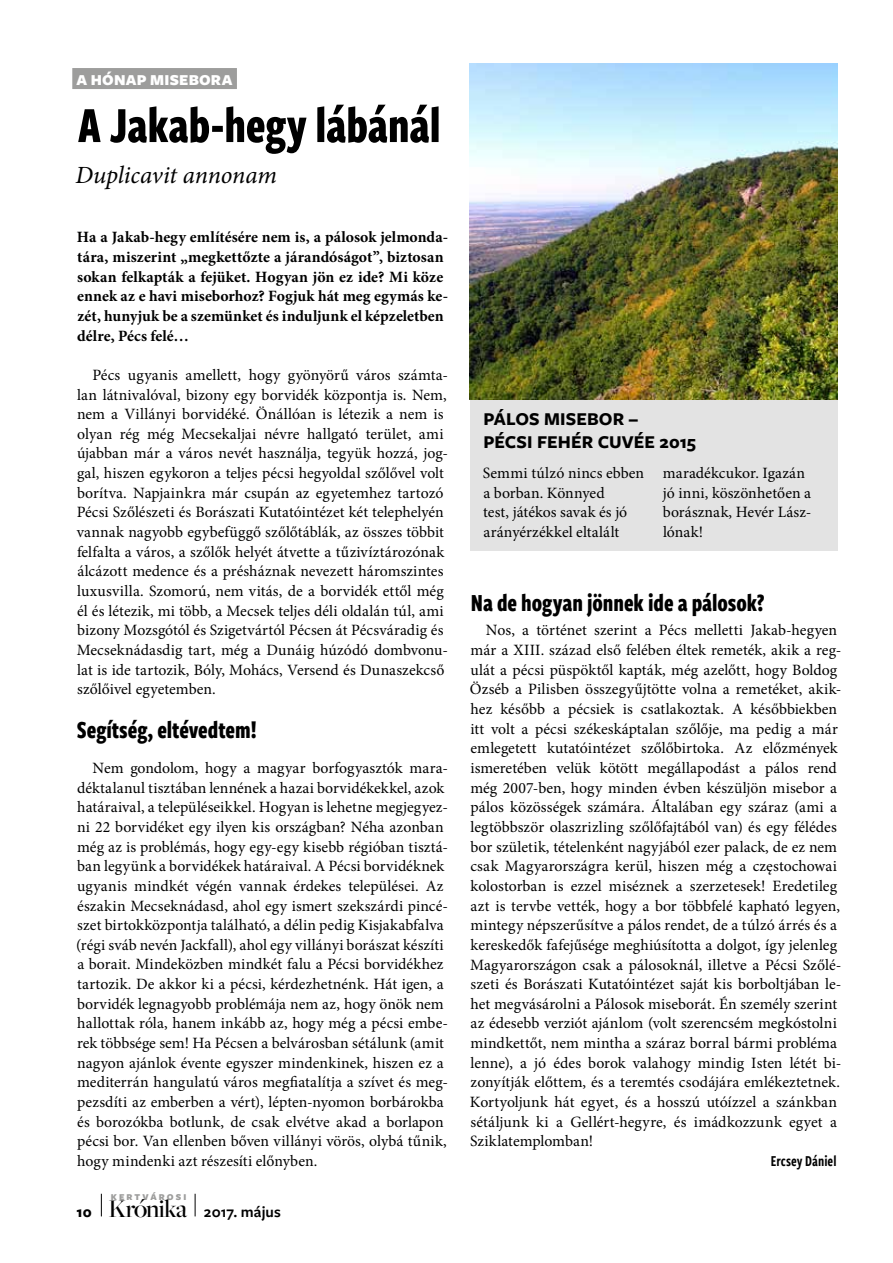
<style>
.page{position:relative;width:893px;height:1263px;background:#fff}
.page>*{position:absolute;margin:0;border:0;box-sizing:border-box;transform-origin:0 0}
.t1{font:700 52.5px "Freight Sans Cmp Pro";letter-spacing:-.005em;color:#000}
.t2{font:500 26.4px "Freight Big Pro";letter-spacing:-.03em;color:#000}
.t3{font:700 25.5px "Freight Sans Cmp Pro";color:#000}
.t4{font:italic 24.75px "Minion Pro";letter-spacing:-.005em;color:#000}
.t5{font:700 18.75px/22.5px "Freight Sans Pro";letter-spacing:.005em;color:#000}
.t6{font:15.75px/19.6px "Minion Pro";color:#000}
.t7{font:700 15.75px/19.6px "Minion Pro";letter-spacing:.005em;color:#000}
.t8{font:900 15.75px "Freight Sans Pro";letter-spacing:.01em;color:#fff}
.t9{font:15.75px "Freight Sans Cmp Pro Semi";color:#000}
.t10{font:600 15.75px "Freight Sans Pro";letter-spacing:.005em;color:#000}
.t11{font:700 15.75px "Freight Sans Pro";color:#000}
.t12{font:900 9.3px "Freight Sans Pro";letter-spacing:.22em;color:#9d9d9c}
</style>
<div class="page">
<svg style="left:101px;top:1194px;width:1px;height:22px"></svg>
<svg style="left:195px;top:1194px;width:1px;height:22px"></svg>
<div style="left:72px;top:68px;width:165px;height:21px;background:#9d9d9c"></div>
<div style="left:470px;top:399px;width:368px;height:152px;background:#e3e3e3"></div>
<img style="left:470px;top:64px;width:368px;height:335px">
<p class="t8" style="left:77px;top:69px;width:157px">A HÓNAP MISEBORA</p>
<h1 class="t1" style="left:78px;top:89px;width:365px">A Jakab-hegy lábánál</h1>
<h3 class="t4" style="left:75px;top:158px;width:203px">Duplicavit annonam</h3>
<p class="t7" style="left:77px;top:227px;width:373px">Ha a Jakab-hegy említésére nem is, a pálosok jelmonda&shy;tára, miszerint „megkettőzte a járandóságot”, biztosan sokan felkapták a fejüket. Hogyan jön ez ide? Mi köze ennek az e havi miseborhoz? Fogjuk hát meg egymás ke&shy;zét, hunyjuk be a szemünket és induljunk el képzeletben délre, Pécs felé…</p>
<p class="t6" style="left:77px;top:365px;width:373px;text-indent:16px">Pécs ugyanis amellett, hogy gyönyörű város számta&shy;lan látnivalóval, bizony egy borvidék központja is. Nem, nem a Villányi borvidéké. Önállóan is létezik a nem is olyan rég még Mecsekaljai névre hallgató terület, ami újabban már a város nevét használja, tegyük hozzá, jog&shy;gal, hiszen egykoron a teljes pécsi hegyoldal szőlővel volt borítva. Napjainkra már csupán az egyetemhez tartozó Pécsi Szőlészeti és Borászati Kutatóintézet két telephelyén vannak nagyobb egybefüggő szőlőtáblák, az összes többit felfalta a város, a szőlők helyét átvette a tűzivíztározónak álcázott medence és a présháznak nevezett háromszintes luxusvilla. Szomorú, nem vitás, de a borvidék ettől még él és létezik, mi több, a Mecsek teljes déli oldalán túl, ami bizony Mozsgótól és Szigetvártól Pécsen át Pécsváradig és Mecseknádasdig tart, még a Dunáig húzódó dombvonu&shy;lat is ide tartozik, Bóly, Mohács, Versend és Dunaszekcső szőlőivel egyetemben.</p>
<h3 class="t3" style="left:77px;top:712px;width:181px">Segítség, eltévedtem!</h3>
<p class="t6" style="left:76px;top:758px;width:373px;text-indent:16px">Nem gondolom, hogy a magyar borfogyasztók mara&shy;déktalanul tisztában lennének a hazai borvidékekkel, azok határaival, a településeikkel. Hogyan is lehetne megjegyez&shy;ni 22 borvidéket egy ilyen kis országban? Néha azonban még az is problémás, hogy egy-egy kisebb régióban tisztá&shy;ban legyünk a borvidékek határaival. A Pécsi borvidéknek ugyanis mindkét végén vannak érdekes települései. Az északin Mecseknádasd, ahol egy ismert szekszárdi pincé&shy;szet birtokközpontja található, a délin pedig Kisjakabfalva (régi sváb nevén Jackfall), ahol egy villányi borászat készíti a borait. Mindeközben mindkét falu a Pécsi borvidékhez tartozik. De akkor ki a pécsi, kérdezhetnénk. Hát igen, a borvidék legnagyobb problémája nem az, hogy önök nem hallottak róla, hanem inkább az, hogy még a pécsi embe&shy;rek többsége sem! Ha Pécsen a belvárosban sétálunk (amit nagyon ajánlok évente egyszer mindenkinek, hiszen ez a mediterrán hangulatú város megfiatalítja a szívet és meg&shy;pezsdíti az emberben a vért), lépten-nyomon borbárokba és borozókba botlunk, de csak elvétve akad a borlapon pécsi bor. Van ellenben bőven villányi vörös, olybá tűnik, hogy mindenki azt részesíti előnyben.</p>
<p class="t12" style="left:111px;top:1190px;width:77px">KERTVÁROSI</p>
<h2 class="t2" style="left:108px;top:1191px;width:80px">Krónika</h2>
<p class="t11" style="left:77px;top:1200px;width:17px">10</p>
<p class="t10" style="left:204px;top:1201px;width:78px">2017. május</p>
<p class="t5" style="left:483px;top:407px;width:214px">PÁLOS MISEBOR –<br>PÉCSI FEHÉR CUVÉE 2015</p>
<p class="t6" style="left:483px;top:463px;width:163px">Semmi túlzó nincs ebben a borban. Könnyed<br>test, játékos savak és jó arányérzékkel eltalált</p>
<p class="t6" style="left:663px;top:463px;width:150px">maradékcukor. Igazán jó inni, köszönhetően a borásznak, Hevér Lász&shy;lónak!</p>
<h3 class="t3" style="left:471px;top:585px;width:296px">Na de hogyan jönnek ide a pálosok?</h3>
<p class="t6" style="left:470px;top:620px;width:373px;text-indent:16px">Nos, a történet szerint a Pécs melletti Jakab-hegyen már a XIII. század első felében éltek remeték, akik a reg&shy;ulát a pécsi püspöktől kapták, még azelőtt, hogy Boldog Özséb a Pilisben összegyűjtötte volna a remetéket, akik&shy;hez később a pécsiek is csatlakoztak. A későbbiekben itt volt a pécsi székeskáptalan szőlője, ma pedig a már emlegetett kutatóintézet szőlőbirtoka. Az előzmények ismeretében velük kötött megállapodást a pálos rend még 2007-ben, hogy minden évben készüljön misebor a pálos közösségek számára. Általában egy száraz (ami a legtöbbször olaszrizling szőlőfajtából van) és egy félédes bor születik, tételenként nagyjából ezer palack, de ez nem csak Magyarországra kerül, hiszen még a częstochowai kolostorban is ezzel miséznek a szerzetesek! Eredetileg azt is tervbe vették, hogy a bor többfelé kapható legyen, mintegy népszerűsítve a pálos rendet, de a túlzó árrés és a kereskedők fafejűsége meghiúsította a dolgot, így jelenleg Magyarországon csak a pálosoknál, illetve a Pécsi Szőlé&shy;szeti és Borászati Kutatóintézet saját kis borboltjában le&shy;het megvásárolni a Pálosok miseborát. Én személy szerint az édesebb verziót ajánlom (volt szerencsém megkóstolni mindkettőt, nem mintha a száraz borral bármi probléma lenne), a jó édes borok valahogy mindig Isten létét bi&shy;zonyítják előttem, és a teremtés csodájára emlékeztetnek.<br>Kortyoljunk hát egyet, és a hosszú utóízzel a szánkban sétáljunk ki a Gellért-hegyre, és imádkozzunk egyet a Sziklatemplomban!</p>
<p class="t9" style="left:771px;top:1150px;width:67px">Ercsey Dániel</p>
</div>
